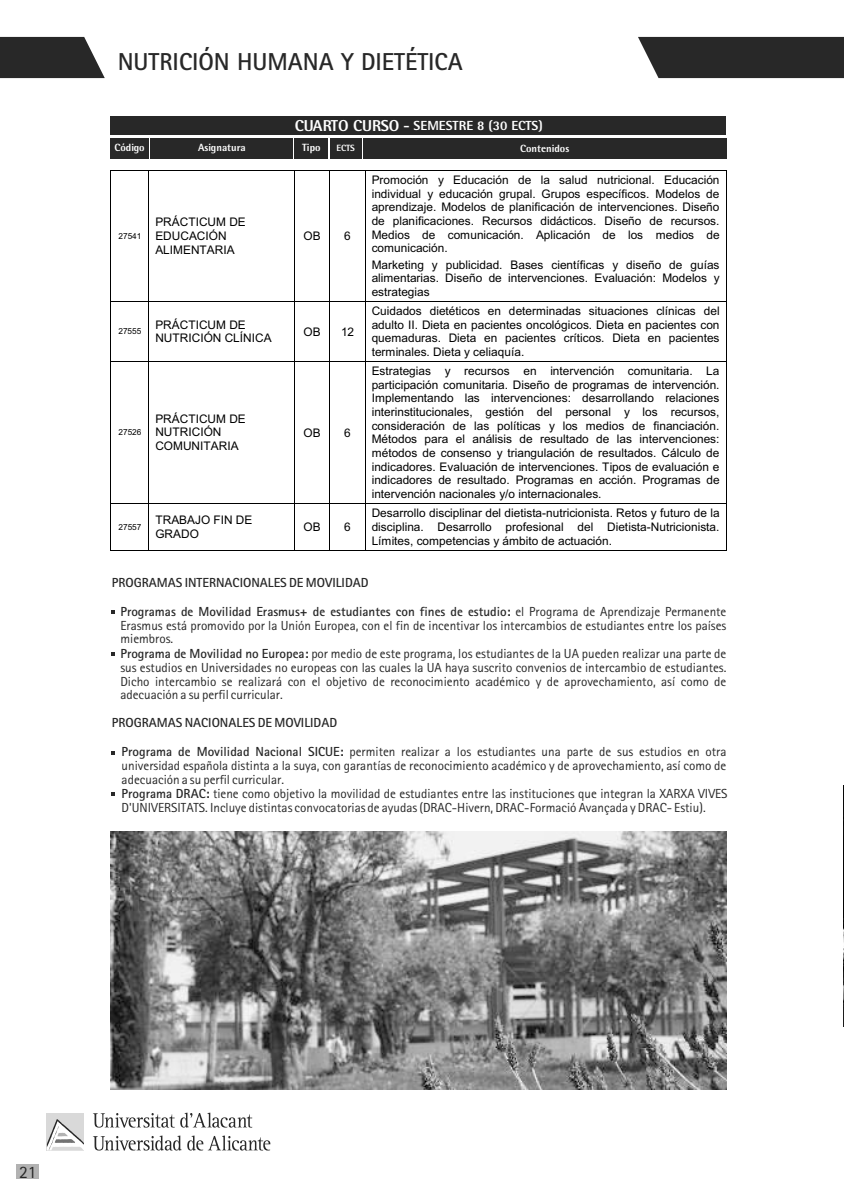
<style>
.page{position:relative;width:844px;height:1191px;background:#fff}
.page>*{position:absolute;margin:0;border:0;box-sizing:border-box;transform-origin:0 0}
.t1{font:700 24.5px "Agfa Rotis Sans Serif";color:#282828}
.t2{font:17.5px "Agfa Rotis Sans Serif";color:#282828}
.t3{font:700 13.3px "Agfa Rotis Semisans Ex";color:#fff}
.t4{font:13.12px/14px "Agfa Rotis Sans Serif";color:#282828}
.t5{font:700 13.12px "Agfa Rotis Sans Serif";color:#282828}
.t6{font:11.9px/13.7px "Arial";color:#000;text-align:justify}
.t7{font:700 10.5px "Agfa Rotis Semisans Ex";color:#fff}
.t8{font:700 9.1px "Agfa Rotis Semisans Ex";letter-spacing:-.02em;color:#fff}
.t9{font:8.22px "Arial";color:#000}
.s1{font-size:15.92px}
.s2{font-size:10.5px}
.s3{font-weight:700}
</style>
<div class="page">
<div style="left:47px;top:1113px;width:37px;height:37px;background:#d9d9d9"></div>
<svg style="left:47px;top:1119px;width:37px;height:31px"></svg>
<svg style="left:93px;top:1135px;width:177px;height:15px"></svg>
<svg style="left:93px;top:1112px;width:159px;height:15px"></svg>
<svg style="left:0;top:37px;width:105px;height:41px;background:#3d3d3d"></svg>
<div style="left:111px;top:116px;width:615px;height:19px;background:#282828"></div>
<div style="left:111px;top:138px;width:38px;height:21px;background:#282828"></div>
<div style="left:151px;top:138px;width:142px;height:21px;background:#282828"></div>
<div style="left:294px;top:138px;width:34px;height:21px;background:#282828"></div>
<div style="left:329px;top:138px;width:32px;height:21px;background:#282828"></div>
<div style="left:363px;top:138px;width:363px;height:21px;background:#282828"></div>
<div style="left:16px;top:1164px;width:23px;height:14px;background:#b2b2b2"></div>
<svg style="left:111px;top:610px;width:4px;height:4px"></svg>
<svg style="left:111px;top:652px;width:4px;height:4px"></svg>
<svg style="left:111px;top:751px;width:4px;height:3px"></svg>
<svg style="left:111px;top:792px;width:4px;height:4px"></svg>
<div style="left:638px;top:37px;width:205px;height:41px;background:#282828"></div>
<img style="left:843px;top:785px;width:1px;height:241px">
<img style="left:111px;top:831px;width:615px;height:258px">
<hr style="left:111px;top:170px;width:38px;height:1px;background:#000">
<hr style="left:149px;top:170px;width:145px;height:1px;background:#000">
<hr style="left:295px;top:170px;width:34px;height:1px;background:#000">
<hr style="left:330px;top:170px;width:35px;height:1px;background:#000">
<hr style="left:365px;top:170px;width:360px;height:1px;background:#000">
<hr style="left:111px;top:171px;width:1px;height:130px;background:#000">
<hr style="left:149px;top:171px;width:1px;height:130px;background:#000">
<hr style="left:294px;top:171px;width:1px;height:130px;background:#000">
<hr style="left:329px;top:171px;width:1px;height:130px;background:#000">
<hr style="left:365px;top:171px;width:1px;height:130px;background:#000">
<hr style="left:725px;top:171px;width:1px;height:130px;background:#000">
<hr style="left:111px;top:301px;width:38px;height:1px;background:#000">
<hr style="left:149px;top:301px;width:145px;height:1px;background:#000">
<hr style="left:295px;top:301px;width:34px;height:1px;background:#000">
<hr style="left:330px;top:301px;width:35px;height:1px;background:#000">
<hr style="left:365px;top:301px;width:360px;height:1px;background:#000">
<hr style="left:111px;top:301px;width:1px;height:60px;background:#000">
<hr style="left:149px;top:301px;width:1px;height:60px;background:#000">
<hr style="left:294px;top:301px;width:1px;height:60px;background:#000">
<hr style="left:329px;top:301px;width:1px;height:60px;background:#000">
<hr style="left:365px;top:301px;width:1px;height:60px;background:#000">
<hr style="left:725px;top:301px;width:1px;height:60px;background:#000">
<hr style="left:111px;top:361px;width:38px;height:1px;background:#000">
<hr style="left:149px;top:361px;width:145px;height:1px;background:#000">
<hr style="left:295px;top:361px;width:34px;height:1px;background:#000">
<hr style="left:330px;top:361px;width:35px;height:1px;background:#000">
<hr style="left:365px;top:361px;width:360px;height:1px;background:#000">
<hr style="left:111px;top:362px;width:1px;height:141px;background:#000">
<hr style="left:149px;top:362px;width:1px;height:141px;background:#000">
<hr style="left:294px;top:362px;width:1px;height:141px;background:#000">
<hr style="left:329px;top:362px;width:1px;height:141px;background:#000">
<hr style="left:365px;top:362px;width:1px;height:141px;background:#000">
<hr style="left:725px;top:362px;width:1px;height:141px;background:#000">
<hr style="left:111px;top:503px;width:38px;height:1px;background:#000">
<hr style="left:149px;top:503px;width:145px;height:1px;background:#000">
<hr style="left:295px;top:503px;width:34px;height:1px;background:#000">
<hr style="left:330px;top:503px;width:35px;height:1px;background:#000">
<hr style="left:365px;top:503px;width:360px;height:1px;background:#000">
<hr style="left:111px;top:504px;width:1px;height:46px;background:#000">
<hr style="left:111px;top:550px;width:38px;height:1px;background:#000">
<hr style="left:149px;top:504px;width:1px;height:46px;background:#000">
<hr style="left:149px;top:550px;width:145px;height:1px;background:#000">
<hr style="left:294px;top:504px;width:1px;height:46px;background:#000">
<hr style="left:295px;top:550px;width:34px;height:1px;background:#000">
<hr style="left:329px;top:504px;width:1px;height:46px;background:#000">
<hr style="left:330px;top:550px;width:35px;height:1px;background:#000">
<hr style="left:365px;top:504px;width:1px;height:46px;background:#000">
<hr style="left:365px;top:550px;width:360px;height:1px;background:#000">
<hr style="left:725px;top:504px;width:1px;height:46px;background:#000">
<h1 class="t1" style="left:118px;top:53px;width:346px">NUTRICIÓN HUMANA Y DIETÉTICA</h1>
<p class="t3" style="left:295px;top:121px;width:249px"><span class="s1">CUARTO CURSO</span> - SEMESTRE 8 (30 ECTS)</p>
<p class="t7" style="left:114px;top:144px;width:32px">Código</p>
<p class="t7" style="left:198px;top:143px;width:49px">Asignatura</p>
<p class="t8" style="left:302px;top:146px;width:54px"><span class="s2">Tipo</span> ECTECS TS</p>
<p class="t7" style="left:520px;top:145px;width:51px">Contenidos</p>
<p class="t9" style="left:118px;top:233px;width:25px">27541</p>
<p class="t6" style="left:155px;top:216px;width:92px;text-align:left">PRÁCTICUM DE<br>EDUCACIÓN<br>ALIMENTARIA</p>
<p class="t6" style="left:303px;top:230px;width:19px">OB</p>
<p class="t6" style="left:344px;top:230px;width:8px">6</p>
<p class="t9" style="left:118px;top:328px;width:25px">27555</p>
<p class="t6" style="left:155px;top:319px;width:118px">PRÁCTICUM DE<br>NUTRICIÓN CLÍNICA</p>
<p class="t6" style="left:303px;top:325px;width:19px">OB</p>
<p class="t6" style="left:341px;top:325px;width:15px">12</p>
<p class="t9" style="left:118px;top:429px;width:25px">27526</p>
<p class="t6" style="left:155px;top:413px;width:92px;text-align:left">PRÁCTICUM DE<br>NUTRICIÓN<br>COMUNITARIA</p>
<p class="t6" style="left:303px;top:427px;width:19px">OB</p>
<p class="t6" style="left:344px;top:427px;width:8px">6</p>
<p class="t9" style="left:118px;top:523px;width:25px">27557</p>
<p class="t6" style="left:155px;top:514px;width:99px">TRABAJO FIN DE<br>GRADO</p>
<p class="t6" style="left:303px;top:521px;width:19px">OB</p>
<p class="t6" style="left:344px;top:521px;width:8px">6</p>
<p class="t6" style="left:371px;top:174px;width:349px">Promoción y Educación de la salud nutricional. Educación individual y educación grupal. Grupos específicos. Modelos de aprendizaje. Modelos de planificación de intervenciones. Diseño de planificaciones. Recursos didácticos. Diseño de recursos.<br>Medios de comunicación. Aplicación de los medios de comunicación.</p>
<p class="t6" style="left:371px;top:259px;width:349px">Marketing y publicidad. Bases científicas y diseño de guías alimentarias. Diseño de intervenciones. Evaluación: Modelos y estrategias</p>
<p class="t6" style="left:371px;top:305px;width:349px">Cuidados dietéticos en determinadas situaciones clínicas del adulto II. Dieta en pacientes oncológicos. Dieta en pacientes con quemaduras. Dieta en pacientes críticos. Dieta en pacientes terminales. Dieta y celiaquía.</p>
<p class="t6" style="left:371px;top:365px;width:349px">Estrategias y recursos en intervención comunitaria. La participación comunitaria. Diseño de programas de intervención.<br>Implementando las intervenciones: desarrollando relaciones interinstitucionales, gestión del personal y los recursos, consideración de las políticas y los medios de financiación.<br>Métodos para el análisis de resultado de las intervenciones: métodos de consenso y triangulación de resultados. Cálculo de indicadores. Evaluación de intervenciones. Tipos de evaluación e indicadores de resultado. Programas en acción. Programas de intervención nacionales y/o internacionales.</p>
<p class="t6" style="left:371px;top:507px;width:349px">Desarrollo disciplinar del dietista-nutricionista. Retos y futuro de la disciplina. Desarrollo profesional del Dietista-Nutricionista.<br>Límites, competencias y ámbito de actuación.</p>
<p class="t5" style="left:112px;top:577px;width:258px">PROGRAMAS INTERNACIONALES DE MOVILIDAD</p>
<p class="t4" style="left:120px;top:605px;width:607px"><span class="s3">Programas de Movilidad Erasmus+ de estudiantes con fines de estudio:</span> el Programa de Aprendizaje Permanente Erasmus está promovido por la Unión Europea, con el fin de incentivar los intercambios de estudiantes entre los países miembros.<br><span class="s3">Programa de Movilidad no Europea:</span> por medio de este programa, los estudiantes de la UA pueden realizar una parte de sus estudios en Universidades no europeas con las cuales la UA haya suscrito convenios de intercambio de estudiantes.<br>Dicho intercambio se realizará con el objetivo de reconocimiento académico y de aprovechamiento, así como de adecuación a su perfil curricular.</p>
<p class="t5" style="left:112px;top:718px;width:227px">PROGRAMAS NACIONALES DE MOVILIDAD</p>
<p class="t4" style="left:122px;top:746px;width:607px"><span class="s3">Programa de Movilidad Nacional SICUE:</span> permiten realizar a los estudiantes una parte de sus estudios en otra universidad española distinta a la suya, con garantías de reconocimiento académico y de aprovechamiento, así como de adecuación a su perfil curricular.<br><span class="s3">Programa DRAC:</span> tiene como objetivo la movilidad de estudiantes entre las instituciones que integran la XARXA VIVES D'UNIVERSITATS. Incluye distintas convocatorias de ayudas (DRAC-Hivern, DRAC-Formació Avançada y DRAC- Estiu).</p>
<h2 class="t2" style="left:19px;top:1165px;width:19px">21</h2>
</div>
